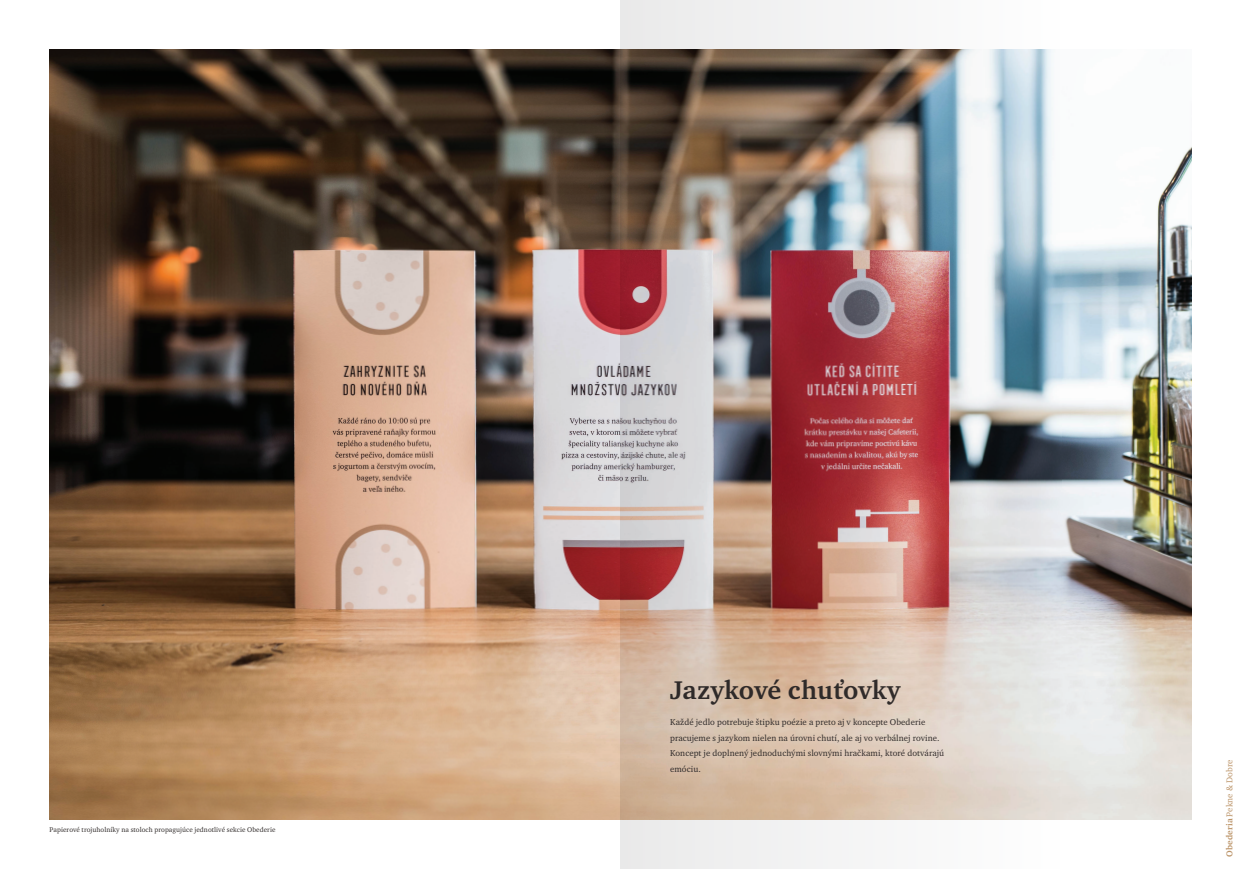
<style>
.page{position:relative;width:1241px;height:869px;background:#fff}
.page>*{position:absolute;margin:0;border:0;box-sizing:border-box;transform-origin:0 0}
.t1{font:700 26.25px "Charter ITC Pro";letter-spacing:.01em;color:#322d2c}
.t2{font:8.75px/15.8px "Charter ITC Pro";letter-spacing:.01em;color:#322d2c}
.t3{font:8.75px "Charter ITC Pro";letter-spacing:.01em;color:#bb9367}
.t4{font:7px "Charter ITC Pro";letter-spacing:.01em;color:#322d2c}
.s1{font-weight:700}
</style>
<div class="page">
<img style="left:50px;top:50px;width:1141px;height:769px">
<img style="left:620px;top:0;width:440px;height:868px">
<p class="t4" style="left:50px;top:824px;width:227px">Papierové trojuholníky na stoloch propagujúce jednotlivé sekcie Obederie</p>
<h1 class="t1" style="left:670px;top:673px;width:232px">Jazykové chuťovky</h1>
<p class="t2" style="left:670px;top:713px;width:275px">Každé jedlo potrebuje štipku poézie a preto aj v koncepte Obederie pracujeme s jazykom nielen na úrovni chutí, ale aj vo verbálnej rovine.<br>Koncept je doplnený jednoduchými slovnými hračkami, ktoré dotvárajú emóciu.</p>
<p class="t3" style="left:1223px;top:856px;width:99px;rotate:-90deg"><span class="s1">Obederia</span> Pekne &amp; Dobre</p>
</div>
